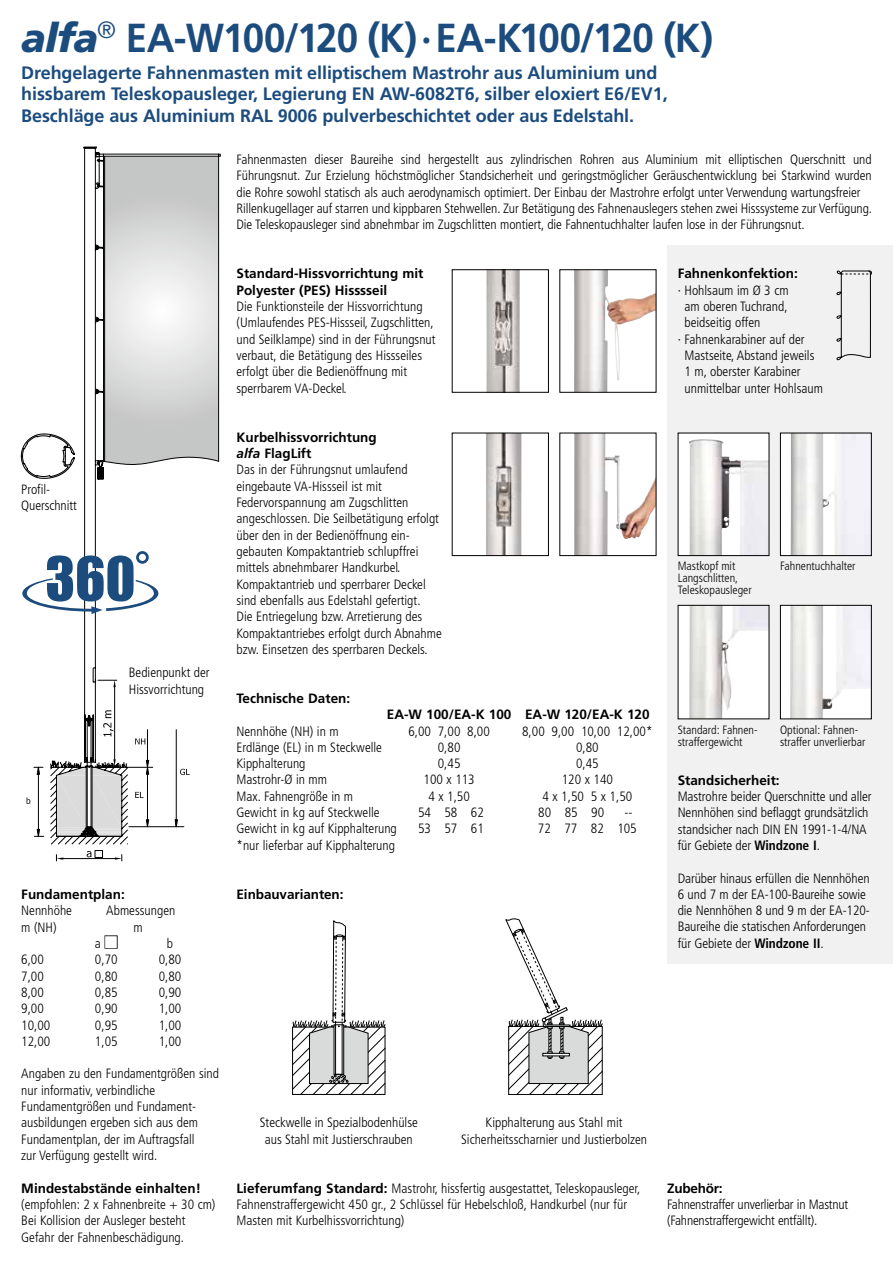
<style>
.page{position:relative;width:893px;height:1263px;background:#fff}
.page>*{position:absolute;margin:0;border:0;box-sizing:border-box;transform-origin:0 0}
.t1{font:700 40.5px "Frutiger LT Pro";letter-spacing:-.03em;color:#1c4c7e;scale:.95 1}
.t2{font:700 18px/21.6px "Frutiger LT Pro";letter-spacing:-.005em;color:#1c4c7e}
.t3{font:300 condensed 13.5px/16.4px "Frutiger LT Pro";color:#000}
.t4{font:700 13.5px/16.4px "Frutiger LT Pro";color:#000}
.t5{font:300 condensed 12px/12px "Frutiger LT Pro";color:#000}
.s1{font-weight:900;font-style:italic}
.s2{font-weight:700;font-stretch:normal}
.s3{font-weight:700;font-style:italic;font-stretch:normal}
.s4{color:#fff}
.s5{font-weight:700}
</style>
<div class="page">
<svg style="left:292px;top:920px;width:93px;height:175px"></svg>
<svg style="left:506px;top:918px;width:97px;height:177px"></svg>
<svg style="left:84px;top:153px;width:137px;height:309px"></svg>
<svg style="left:21px;top:156px;width:197px;height:706px"></svg>
<div style="left:667px;top:246px;width:226px;height:718px;background:#f1f1f1"></div>
<div style="left:678px;top:433px;width:91px;height:123px;background:#fff"></div>
<img style="left:689px;top:439px;width:78px;height:115px">
<div style="left:780px;top:433px;width:91px;height:123px;background:#fff"></div>
<img style="left:791px;top:435px;width:79px;height:119px">
<div style="left:780px;top:433px;width:92px;height:123px;border:1px solid #000"></div>
<svg style="left:837px;top:271px;width:35px;height:89px"></svg>
<img style="left:487px;top:271px;width:33px;height:120px">
<div style="left:452px;top:269px;width:97px;height:124px;border:1px solid #000"></div>
<img style="left:574px;top:271px;width:42px;height:120px">
<div style="left:559px;top:269px;width:97px;height:124px;border:1px solid #000"></div>
<img style="left:486px;top:435px;width:35px;height:119px">
<div style="left:452px;top:433px;width:97px;height:123px;border:1px solid #000"></div>
<img style="left:574px;top:435px;width:80px;height:119px">
<div style="left:678px;top:605px;width:91px;height:114px;background:#fff"></div>
<img style="left:689px;top:607px;width:78px;height:110px">
<div style="left:780px;top:605px;width:91px;height:114px;background:#fff"></div>
<img style="left:790px;top:607px;width:80px;height:110px">
<div style="left:780px;top:605px;width:92px;height:114px;border:1px solid #000"></div>
<h1 class="t1" style="left:21px;top:13px;width:730px"><span class="s1">alfa</span><sup>®</sup> EA-W100/120 (K)·EA-K100/120 (K)</h1>
<h2 class="t2" style="left:21px;top:62px;width:648px">Drehgelagerte Fahnenmasten mit elliptischem Mastrohr aus Aluminium und hissbarem Teleskopausleger, Legierung EN AW-6082T6, silber eloxiert E6/EV1,<br>Beschläge aus Aluminium RAL 9006 pulverbeschichtet oder aus Edelstahl.</h2>
<p class="t3" style="left:21px;top:481px;width:57px">Profil-<br>Querschnitt</p>
<p class="t3" style="left:129px;top:665px;width:82px">Bedienpunkt der<br>Hissvorrichtung</p>
<p class="t4" style="left:21px;top:886px;width:105px">Fundamentplan:</p>
<p class="t3" style="left:21px;top:902px;width:52px">Nennhöhe</p>
<p class="t3" style="left:106px;top:902px;width:71px">Abmessungen</p>
<p class="t3" style="left:21px;top:919px;width:37px">m (NH)</p>
<p class="t3" style="left:134px;top:919px;width:11px">m</p>
<p class="t3" style="left:95px;top:935px;width:7px">a</p>
<p class="t3" style="left:167px;top:935px;width:8px">b</p>
<p class="t3" style="left:21px;top:951px;width:24px">6,00</p>
<p class="t3" style="left:95px;top:951px;width:24px">0,70</p>
<p class="t3" style="left:159px;top:951px;width:24px">0,80</p>
<p class="t3" style="left:21px;top:968px;width:24px">7,00</p>
<p class="t3" style="left:95px;top:968px;width:24px">0,80</p>
<p class="t3" style="left:159px;top:968px;width:24px">0,80</p>
<p class="t3" style="left:21px;top:984px;width:24px">8,00</p>
<p class="t3" style="left:95px;top:984px;width:24px">0,85</p>
<p class="t3" style="left:159px;top:984px;width:24px">0,90</p>
<p class="t3" style="left:21px;top:1000px;width:24px">9,00</p>
<p class="t3" style="left:95px;top:1000px;width:24px">0,90</p>
<p class="t3" style="left:159px;top:1000px;width:24px">1,00</p>
<p class="t3" style="left:21px;top:1017px;width:31px">10,00</p>
<p class="t3" style="left:95px;top:1017px;width:24px">0,95</p>
<p class="t3" style="left:159px;top:1017px;width:24px">1,00</p>
<p class="t3" style="left:21px;top:1033px;width:31px">12,00</p>
<p class="t3" style="left:95px;top:1033px;width:24px">1,05</p>
<p class="t3" style="left:159px;top:1033px;width:24px">1,00</p>
<p class="t3" style="left:21px;top:1066px;width:199px">Angaben zu den Fundamentgrößen sind nur informativ, verbindliche Fundamentgrößen und Fundament&shy;ausbildungen ergeben sich aus dem Fundamentplan, der im Auftragsfall<br>zur Verfügung gestellt wird.</p>
<p class="t4" style="left:21px;top:1180px;width:181px">Mindestabstände einhalten!</p>
<p class="t3" style="left:21px;top:1196px;width:196px">(empfohlen: 2 x Fahnenbreite + 30 cm)<br>Bei Kollision der Ausleger besteht<br>Gefahr der Fahnenbeschädigung.</p>
<p class="t3" style="left:237px;top:151px;width:637px">Fahnenmasten dieser Baureihe sind hergestellt aus zylindrischen Rohren aus Aluminium mit elliptischen Querschnitt und Führungsnut. Zur Erzielung höchstmöglicher Standsicherheit und geringstmöglicher Geräuschentwicklung bei Starkwind wurden die Rohre sowohl statisch als auch aerodynamisch optimiert. Der Einbau der Mastrohre erfolgt unter Verwendung wartungsfreier Rillenkugellager auf starren und kippbaren Stehwellen. Zur Betätigung des Fahnenauslegers stehen zwei Hisssysteme zur Verfügung.<br>Die Teleskopausleger sind abnehmbar im Zugschlitten montiert, die Fahnentuchhalter laufen lose in der Führungsnut.</p>
<p class="t4" style="left:237px;top:265px;width:188px">Standard-Hissvorrichtung mit<br>Polyester (PES) Hisssseil</p>
<p class="t3" style="left:237px;top:298px;width:201px">Die Funktionsteile der Hissvorrichtung (Umlaufendes PES-Hissseil, Zugschlitten, und Seilklampe) sind in der Führungsnut verbaut, die Betätigung des Hissseiles erfolgt über die Bedienöffnung mit sperrbarem VA-Deckel.</p>
<p class="t3" style="left:237px;top:429px;width:207px"><span class="s2">Kurbelhissvorrichtung<br></span><span class="s3">alfa</span> <span class="s2">FlagLift<br></span>Das in der Führungsnut umlaufend eingebaute VA-Hissseil ist mit Federvorspannung am Zugschlitten angeschlossen. Die Seilbetätigung erfolgt über den in der Bedienöffnung ein&shy;gebauten Kompaktantrieb schlupffrei mittels abnehmbarer Handkurbel.<br>Kompaktantrieb und sperrbarer Deckel sind ebenfalls aus Edelstahl gefertigt.<br>Die Entriegelung bzw. Arretierung des Kompaktantriebes erfolgt durch Abnahme bzw. Einsetzen des sperrbaren Deckels.</p>
<p class="t4" style="left:678px;top:265px;width:122px">Fahnenkonfektion:</p>
<p class="t3" style="left:678px;top:282px;width:112px">· Hohlsaum im Ø 3 cm</p>
<p class="t3" style="left:684px;top:298px;width:105px">am oberen Tuchrand,</p>
<p class="t3" style="left:684px;top:315px;width:77px">beidseitig offen</p>
<p class="t3" style="left:678px;top:331px;width:128px">· Fahnenkarabiner auf der</p>
<p class="t3" style="left:684px;top:347px;width:131px">Mastseite, Abstand jeweils</p>
<p class="t3" style="left:684px;top:364px;width:118px">1 m, oberster Karabiner</p>
<p class="t3" style="left:684px;top:380px;width:140px">unmittelbar unter Hohlsaum</p>
<p class="t5" style="left:678px;top:560px;width:75px">Mastkopf mit<br>Langschlitten,<br>Teleskopausleger</p>
<p class="t5" style="left:780px;top:560px;width:77px">Fahnentuchhalter</p>
<p class="t4" style="left:237px;top:690px;width:115px">Technische Daten:</p>
<p class="t4" style="left:387px;top:706px;width:264px">EA-W 100/EA-K 100 EA-W 120/EA-K 120</p>
<p class="t3" style="left:237px;top:723px;width:104px">Nennhöhe (NH) in m</p>
<p class="t3" style="left:408px;top:723px;width:83px">6,00 7,00 8,00</p>
<p class="t3" style="left:522px;top:723px;width:132px">8,00 9,00 10,00 12,00*</p>
<p class="t3" style="left:237px;top:739px;width:147px">Erdlänge (EL) in m Steckwelle</p>
<p class="t3" style="left:438px;top:739px;width:24px">0,80</p>
<p class="t3" style="left:576px;top:739px;width:24px">0,80</p>
<p class="t3" style="left:237px;top:755px;width:71px">Kipphalterung</p>
<p class="t3" style="left:438px;top:755px;width:24px">0,45</p>
<p class="t3" style="left:576px;top:755px;width:24px">0,45</p>
<p class="t3" style="left:237px;top:772px;width:92px">Mastrohr-Ø in mm</p>
<p class="t3" style="left:424px;top:772px;width:53px">100 x 113</p>
<p class="t3" style="left:562px;top:772px;width:53px">120 x 140</p>
<p class="t3" style="left:237px;top:788px;width:118px">Max. Fahnengröße in m</p>
<p class="t3" style="left:428px;top:788px;width:43px">4 x 1,50</p>
<p class="t3" style="left:542px;top:788px;width:91px">4 x 1,50 5 x 1,50</p>
<p class="t3" style="left:237px;top:804px;width:145px">Gewicht in kg auf Steckwelle</p>
<p class="t3" style="left:418px;top:804px;width:67px">54 58 62</p>
<p class="t3" style="left:538px;top:804px;width:67px">80 85 90</p>
<p class="t3" style="left:624px;top:804px;width:13px">--<span class="s4">-</span></p>
<p class="t3" style="left:237px;top:821px;width:162px">Gewicht in kg auf Kipphalterung</p>
<p class="t3" style="left:418px;top:821px;width:67px">53 57 61</p>
<p class="t3" style="left:538px;top:821px;width:100px">72 77 82 105</p>
<p class="t3" style="left:237px;top:837px;width:160px">*nur lieferbar auf Kipphalterung</p>
<p class="t4" style="left:237px;top:886px;width:109px">Einbauvarianten:</p>
<p class="t5" style="left:678px;top:723px;width:81px">Standard: Fahnen&shy;straffergewicht</p>
<p class="t5" style="left:780px;top:723px;width:87px">Optional: Fahnen&shy;straffer unverlierbar</p>
<p class="t4" style="left:678px;top:772px;width:104px">Standsicherheit:</p>
<p class="t3" style="left:678px;top:788px;width:195px">Mastrohre beider Querschnitte und aller Nennhöhen sind beflaggt grundsätzlich standsicher nach DIN EN 1991-1-4/NA für Gebiete der <span class="s5">Windzone I</span>.</p>
<p class="t3" style="left:678px;top:870px;width:194px">Darüber hinaus erfüllen die Nennhöhen 6 und 7 m der EA-100-Baureihe sowie die Nennhöhen 8 und 9 m der EA-120- Baureihe die statischen Anforderungen für Gebiete der <span class="s5">Windzone II</span>.</p>
<p class="t3" style="left:260px;top:1115px;width:160px;text-align:center">Steckwelle in Spezialbodenhülse aus Stahl mit Justierschrauben</p>
<p class="t3" style="left:461px;top:1115px;width:187px;text-align:center">Kipphalterung aus Stahl mit<br>Sicherheitsscharnier und Justierbolzen</p>
<p class="t3" style="left:237px;top:1180px;width:405px"><span class="s2">Lieferumfang Standard:</span> Mastrohr, hissfertig ausgestattet, Teleskopausleger,<br>Fahnenstraffergewicht 450 gr., 2 Schlüssel für Hebelschloß, Handkurbel (nur für<br>Masten mit Kurbelhissvorrichtung)</p>
<p class="t4" style="left:667px;top:1180px;width:57px">Zubehör:</p>
<p class="t3" style="left:667px;top:1196px;width:183px">Fahnenstraffer unverlierbar in Mastnut (Fahnenstraffergewicht entfällt).</p>
</div>
